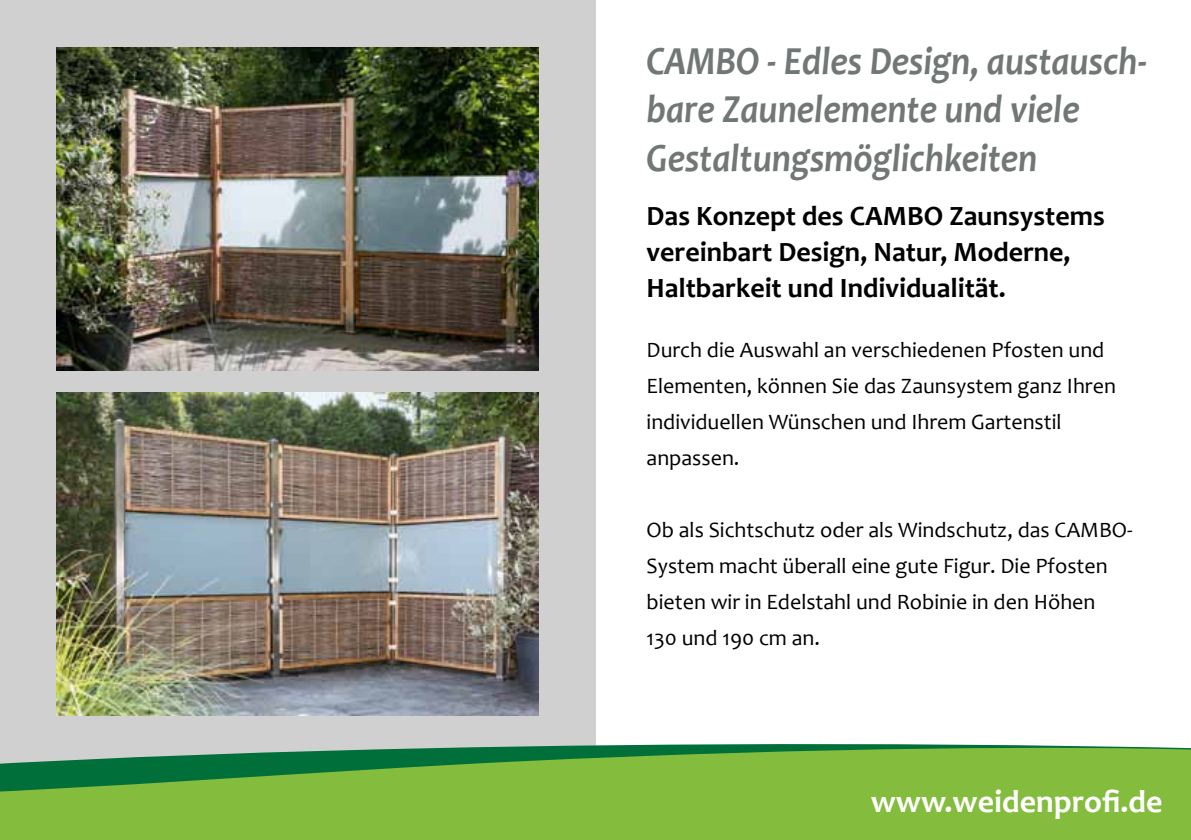
<style>
.page{position:relative;width:1191px;height:840px;background:#fff}
.page>*{position:absolute;margin:0;border:0;box-sizing:border-box;transform-origin:0 0}
.t1{font:italic 700 40px/48px "Candara";color:#717776;scale:.9 1}
.t2{font:700 32px "Candara";color:#fff}
.t3{font:700 28px/36px "Candara";color:#000}
.t4{font:22px/36px "Candara";color:#000}
</style>
<div class="page">
<div style="left:0;top:0;width:595px;height:800px;background:#d0d0d0"></div>
<svg style="left:0;top:745px;width:1191px;height:94px;background:#74b142"></svg>
<img style="left:57px;top:47px;width:482px;height:323px">
<img style="left:57px;top:392px;width:482px;height:322px">
<h1 class="t1" style="left:646px;top:37px;width:557px">CAMBO - Edles Design, austausch&shy;bare Zaunelemente und viele<br>Gestaltungsmöglichkeiten</h1>
<p class="t3" style="left:646px;top:197px;width:460px">Das Konzept des CAMBO Zaunsystems vereinbart Design, Natur, Moderne,<br>Haltbarkeit und Individualität.</p>
<p class="t4" style="left:646px;top:331px;width:471px">Durch die Auswahl an verschiedenen Pfosten und Elementen, können Sie das Zaunsystem ganz Ihren individuellen Wünschen und Ihrem Gartenstil anpassen.</p>
<p class="t4" style="left:646px;top:511px;width:488px">Ob als Sichtschutz oder als Windschutz, das CAMBO-System macht überall eine gute Figur. Die Pfosten bieten wir in Edelstahl und Robinie in den Höhen<br>130 und 190 cm an.</p>
<h2 class="t2" style="left:870px;top:781px;width:293px">www.weidenprofi.de</h2>
</div>
